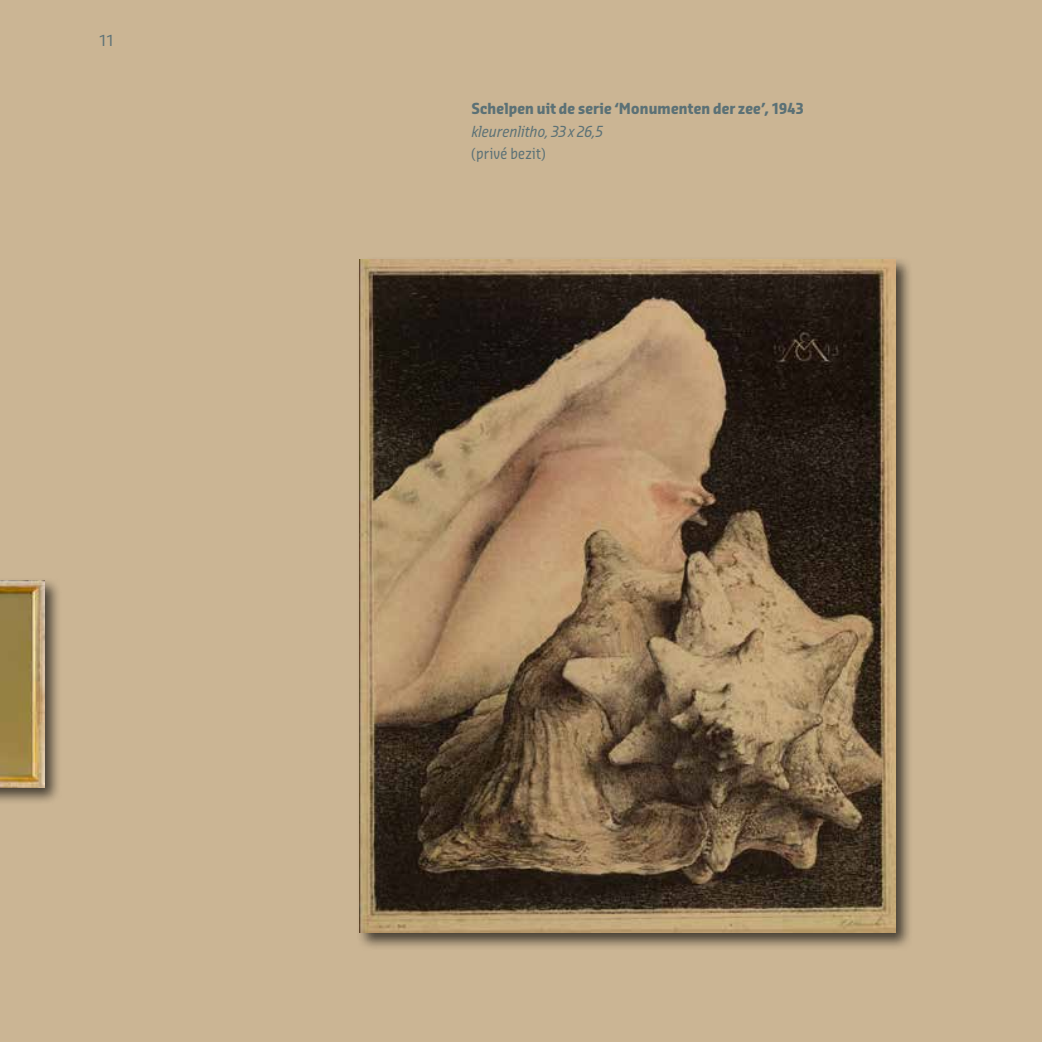
<style>
.page{position:relative;width:1042px;height:1042px;background:#cbb594}
.page>*{position:absolute;margin:0;border:0;box-sizing:border-box;transform-origin:0 0}
.t1{font:700 14.88px "Sansa Con";letter-spacing:.015em;color:#5b7176}
.t2{font:italic 14.88px "Sansa Con";letter-spacing:.005em;color:#5b7176}
.t3{font:14.88px "Sansa Con";letter-spacing:.015em;color:#5b7176}
</style>
<div class="page">
<div style="left:0;top:577px;width:62px;height:228px;background:#000;opacity:.65"></div>
<img style="left:0;top:581px;width:44px;height:206px">
<div style="left:356px;top:256px;width:557px;height:694px;background:#000;opacity:.65"></div>
<img style="left:360px;top:259px;width:535px;height:674px">
<p class="t3" style="left:99px;top:31px;width:17px">11</p>
<p class="t1" style="left:471px;top:99px;width:334px">Schelpen uit de serie ‘Monumenten der zee’, 1943</p>
<p class="t2" style="left:471px;top:122px;width:133px">kleurenlitho, 33x26,5</p>
<p class="t3" style="left:471px;top:145px;width:75px">(privé bezit)</p>
</div>
